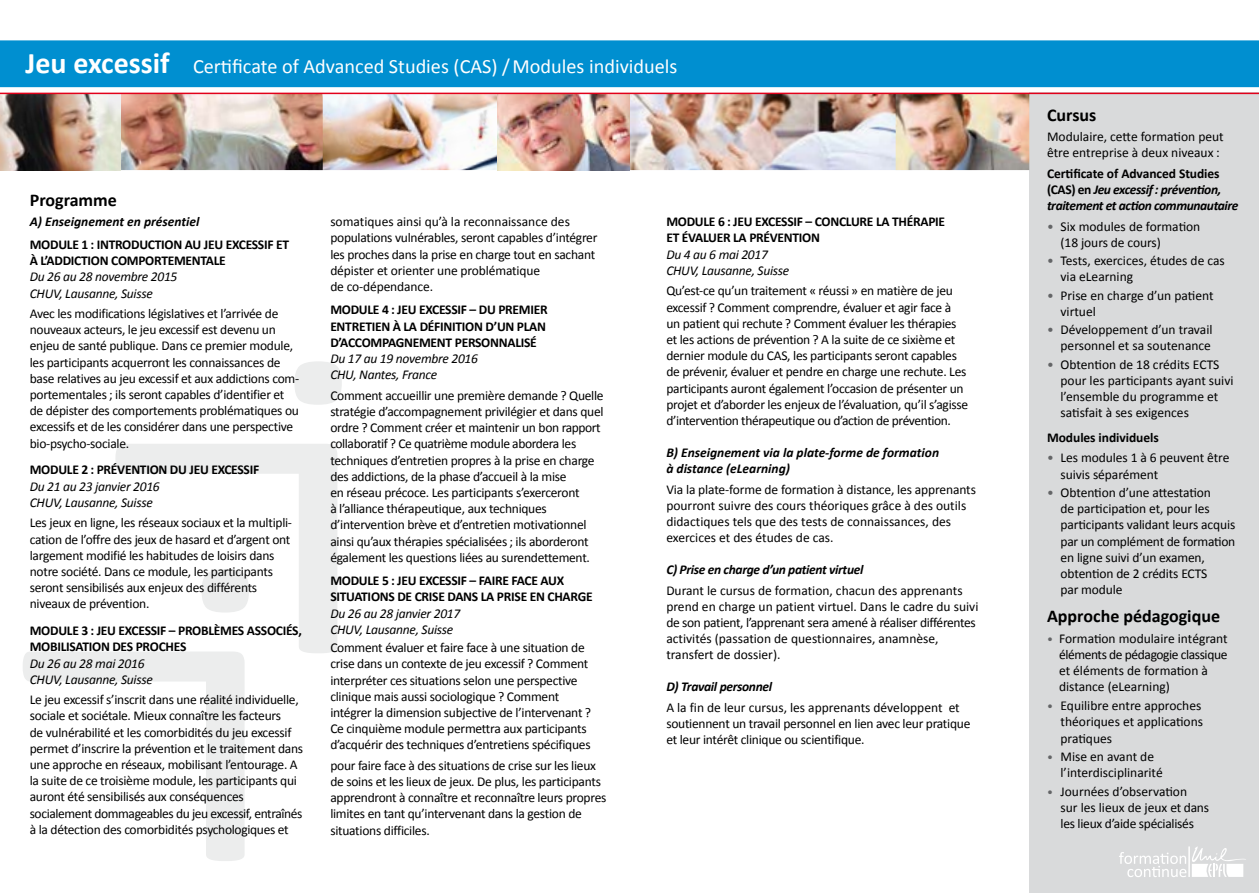
<style>
.page{position:relative;width:1259px;height:893px;background:#fff}
.page>*{position:absolute;margin:0;border:0;box-sizing:border-box;transform-origin:0 0}
.t1{font:20.25px "Calibri";color:#fff}
.t2{font:700 18px "Calibri";color:#000}
.t3{font:13.5px/16.2px "Calibri";letter-spacing:-.02em;color:#000}
.t4{font:13.5px/16.2px "Calibri";color:#000}
.t5{font:700 13.5px/16.2px "Calibri";letter-spacing:-.02em;color:#000}
.t6{font:italic 13.5px/16.2px "Calibri";letter-spacing:-.02em;color:#000}
.t7{font:italic 700 13.5px/16.2px "Calibri";letter-spacing:-.025em;color:#000}
.t8{font:italic 700 13.5px/16.2px "Calibri";color:#000}
.s1{font-weight:700;font-size:30px}
.s2{font-style:normal}
.s3{color:#646567}
.s4{font-size:12px;color:#646567}
</style>
<div class="page">
<svg style="left:115px;top:361px;width:227px;height:292px"></svg>
<svg style="left:23px;top:569px;width:226px;height:292px"></svg>
<div style="left:1029px;top:93px;width:230px;height:800px;background:#d9dadb"></div>
<div style="left:0;top:40px;width:1259px;height:47px;background:#008fd0"></div>
<svg style="left:1119px;top:846px;width:127px;height:31px"></svg>
<img style="left:323px;top:94px;width:572px;height:76px">
<img style="left:120px;top:94px;width:203px;height:76px">
<img style="left:895px;top:94px;width:134px;height:76px">
<img style="left:0;top:94px;width:120px;height:76px">
<hr style="left:0;top:93px;width:1259px;height:1px;background:#e2001a">
<h1 class="t1" style="left:26px;top:54px;width:653px"><span class="s1">Jeu excessif</span> Certificate of Advanced Studies (CAS) /Modules individuels</h1>
<h2 class="t2" style="left:30px;top:188px;width:89px">Programme</h2>
<p class="t8" style="left:30px;top:214px;width:171px">A) Enseignement en présentiel</p>
<p class="t5" style="left:30px;top:236px;width:261px">MODULE 1 : INTRODUCTION AU JEU EXCESSIF ET<br>À L’ADDICTION COMPORTEMENTALE</p>
<p class="t6" style="left:30px;top:268px;width:149px">Du 26 au 28 novembre 2015<br>CHUV, Lausanne, Suisse</p>
<p class="t3" style="left:30px;top:305px;width:271px">Avec les modifications législatives et l’arrivée de nouveaux acteurs, le jeu excessif est devenu un enjeu de santé publique. Dans ce premier module, les participants acquerront les connaissances de base relatives au jeu excessif et aux addictions com&shy;portementales ; ils seront capables d’identifier et de dépister des comportements problématiques ou excessifs et de les considérer dans une perspective bio-psycho-sociale.</p>
<p class="t5" style="left:30px;top:462px;width:231px">MODULE 2 : PRÉVENTION DU JEU EXCESSIF</p>
<p class="t6" style="left:30px;top:478px;width:131px">Du 21 au 23 janvier 2016<br>CHUV, Lausanne, Suisse</p>
<p class="t3" style="left:30px;top:515px;width:264px">Les jeux en ligne, les réseaux sociaux et la multipli&shy;cation de l’offre des jeux de hasard et d’argent ont largement modifié les habitudes de loisirs dans notre société. Dans ce module, les participants seront sensibilisés aux enjeux des différents niveaux de prévention.</p>
<p class="t5" style="left:30px;top:622px;width:273px">MODULE 3 : JEU EXCESSIF – PROBLÈMES ASSOCIÉS,<br>MOBILISATION DES PROCHES</p>
<p class="t6" style="left:30px;top:654px;width:125px">Du 26 au 28 mai 2016<br>CHUV, Lausanne, Suisse</p>
<p class="t3" style="left:30px;top:692px;width:275px">Le jeu excessif s’inscrit dans une réalité individuelle, sociale et sociétale. Mieux connaître les facteurs<br>de vulnérabilité et les comorbidités du jeu excessif permet d’inscrire la prévention et le traitement dans une approche en réseaux, mobilisant l’entourage. A la suite de ce troisième module, les participants qui auront été sensibilisés aux conséquences socialement dommageables du jeu excessif, entraînés à la détection des comorbidités psychologiques et</p>
<p class="t3" style="left:330px;top:214px;width:269px">somatiques ainsi qu’à la reconnaissance des populations vulnérables, seront capables d’intégrer les proches dans la prise en charge tout en sachant dépister et orienter une problématique<br>de co-dépendance.</p>
<p class="t5" style="left:330px;top:302px;width:219px;text-align:justify">MODULE 4 : JEU EXCESSIF – DU PREMIER ENTRETIEN À LA DÉFINITION D’UN PLAN D’ACCOMPAGNEMENT PERSONNALISÉ</p>
<p class="t6" style="left:330px;top:350px;width:149px">Du 17 au 19 novembre 2016<br>CHU, Nantes, France</p>
<p class="t3" style="left:330px;top:387px;width:275px">Comment accueillir une première demande ? Quelle stratégie d’accompagnement privilégier et dans quel ordre ? Comment créer et maintenir un bon rapport collaboratif ? Ce quatrième module abordera les techniques d’entretien propres à la prise en charge des addictions, de la phase d’accueil à la mise<br>en réseau précoce. Les participants s’exerceront<br>à l’alliance thérapeutique, aux techniques d’intervention brève et d’entretien motivationnel ainsi qu’aux thérapies spécialisées ; ils aborderont également les questions liées au surendettement.</p>
<p class="t5" style="left:330px;top:573px;width:264px">MODULE 5 : JEU EXCESSIF – FAIRE FACE AUX<br>SITUATIONS DE CRISE DANS LA PRISE EN CHARGE</p>
<p class="t6" style="left:330px;top:604px;width:131px">Du 26 au 28 janvier 2017<br>CHUV, Lausanne, Suisse</p>
<p class="t3" style="left:330px;top:640px;width:262px">Comment évaluer et faire face à une situation de crise dans un contexte de jeu excessif ? Comment interpréter ces situations selon une perspective clinique mais aussi sociologique ? Comment intégrer la dimension subjective de l’intervenant ?<br>Ce cinquième module permettra aux participants d’acquérir des techniques d’entretiens spécifiques</p>
<p class="t3" style="left:330px;top:757px;width:277px">pour faire face à des situations de crise sur les lieux de soins et les lieux de jeux. De plus, les participants apprendront à connaître et reconnaître leurs propres limites en tant qu’intervenant dans la gestion de situations difficiles.</p>
<p class="t5" style="left:666px;top:214px;width:280px">MODULE 6 : JEU EXCESSIF – CONCLURE LA THÉRAPIE<br>ET ÉVALUER LA PRÉVENTION</p>
<p class="t6" style="left:666px;top:246px;width:125px">Du 4 au 6 mai 2017<br>CHUV, Lausanne, Suisse</p>
<p class="t3" style="left:666px;top:283px;width:303px">Qu’est-ce qu’un traitement « réussi » en matière de jeu excessif ? Comment comprendre, évaluer et agir face à un patient qui rechute ? Comment évaluer les thérapies et les actions de prévention ? A la suite de ce sixième et dernier module du CAS, les participants seront capables de prévenir, évaluer et pendre en charge une rechute. Les participants auront également l’occasion de présenter un projet et d’aborder les enjeux de l’évaluation, qu’il s’agisse d’intervention thérapeutique ou d’action de prévention.</p>
<p class="t8" style="left:666px;top:444px;width:274px">B) Enseignement via la plate-forme de formation à distance (eLearning)</p>
<p class="t4" style="left:666px;top:481px;width:311px">Via la plate-forme de formation à distance, les apprenants pourront suivre des cours théoriques grâce à des outils didactiques tels que des tests de connaissances, des exercices et des études de cas.</p>
<p class="t7" style="left:666px;top:561px;width:198px">C) Prise en charge d’un patient virtuel</p>
<p class="t4" style="left:666px;top:582px;width:313px">Durant le cursus de formation, chacun des apprenants prend en charge un patient virtuel. Dans le cadre du suivi de son patient, l’apprenant sera amené à réaliser différentes activités (passation de questionnaires, anamnèse, transfert de dossier).</p>
<p class="t7" style="left:666px;top:679px;width:107px">D) Travail personnel</p>
<p class="t3" style="left:666px;top:699px;width:305px">A la fin de leur cursus, les apprenants développent et soutiennent un travail personnel en lien avec leur pratique et leur intérêt clinique ou scientifique.</p>
<h2 class="t2" style="left:1047px;top:103px;width:51px">Cursus</h2>
<p class="t4" style="left:1047px;top:129px;width:178px">Modulaire, cette formation peut être entreprise à deux niveaux :</p>
<p class="t7" style="left:1047px;top:165px;width:193px"><span class="s2">Certificate of Advanced Studies (CAS) en</span> Jeu excessif : prévention, traitement et action communautaire</p>
<p class="t4" style="left:1060px;top:218px;width:141px;text-indent:-14px"><span class="s3">•</span> Six modules de formation (18 jours de cours)</p>
<p class="t4" style="left:1060px;top:253px;width:166px;text-indent:-14px"><span class="s3">•</span> Tests, exercices, études de cas via eLearning</p>
<p class="t4" style="left:1060px;top:287px;width:155px;text-indent:-14px"><span class="s3">•</span> Prise en charge d’un patient virtuel</p>
<p class="t4" style="left:1047px;top:322px;width:167px;text-align:right"><span class="s3">•</span> Développement d’un travail personnel et sa soutenance</p>
<p class="t4" style="left:1060px;top:356px;width:174px;text-indent:-14px"><span class="s3">•</span> Obtention de 18 crédits ECTS pour les participants ayant suivi l’ensemble du programme et satisfait à ses exigences</p>
<p class="t5" style="left:1047px;top:429px;width:113px">Modules individuels</p>
<p class="t3" style="left:1060px;top:450px;width:170px;text-indent:-14px"><span class="s3">•</span> Les modules 1 à 6 peuvent être suivis séparément</p>
<p class="t3" style="left:1060px;top:484px;width:176px;text-indent:-14px"><span class="s3">•</span> Obtention d’une attestation<br>de participation et, pour les participants validant leurs acquis par un complément de formation en ligne suivi d’un examen, obtention de 2 crédits ECTS<br>par module</p>
<h2 class="t2" style="left:1047px;top:605px;width:175px">Approche pédagogique</h2>
<p class="t4" style="left:1059px;top:630px;width:170px;text-indent:-12px"><span class="s4">•</span> Formation modulaire intégrant éléments de pédagogie classique et éléments de formation à distance (eLearning)</p>
<p class="t4" style="left:1060px;top:697px;width:144px;line-height:16.6px;text-indent:-14px"><span class="s4">•</span> Equilibre entre approches théoriques et applications pratiques</p>
<p class="t4" style="left:1060px;top:749px;width:104px;text-indent:-14px"><span class="s4">•</span> Mise en avant de l’interdisciplinarité</p>
<p class="t3" style="left:1060px;top:783px;width:150px;text-indent:-14px"><span class="s4">•</span> Journées d’observation<br>sur les lieux de jeux et dans les lieux d’aide spécialisés</p>
</div>
